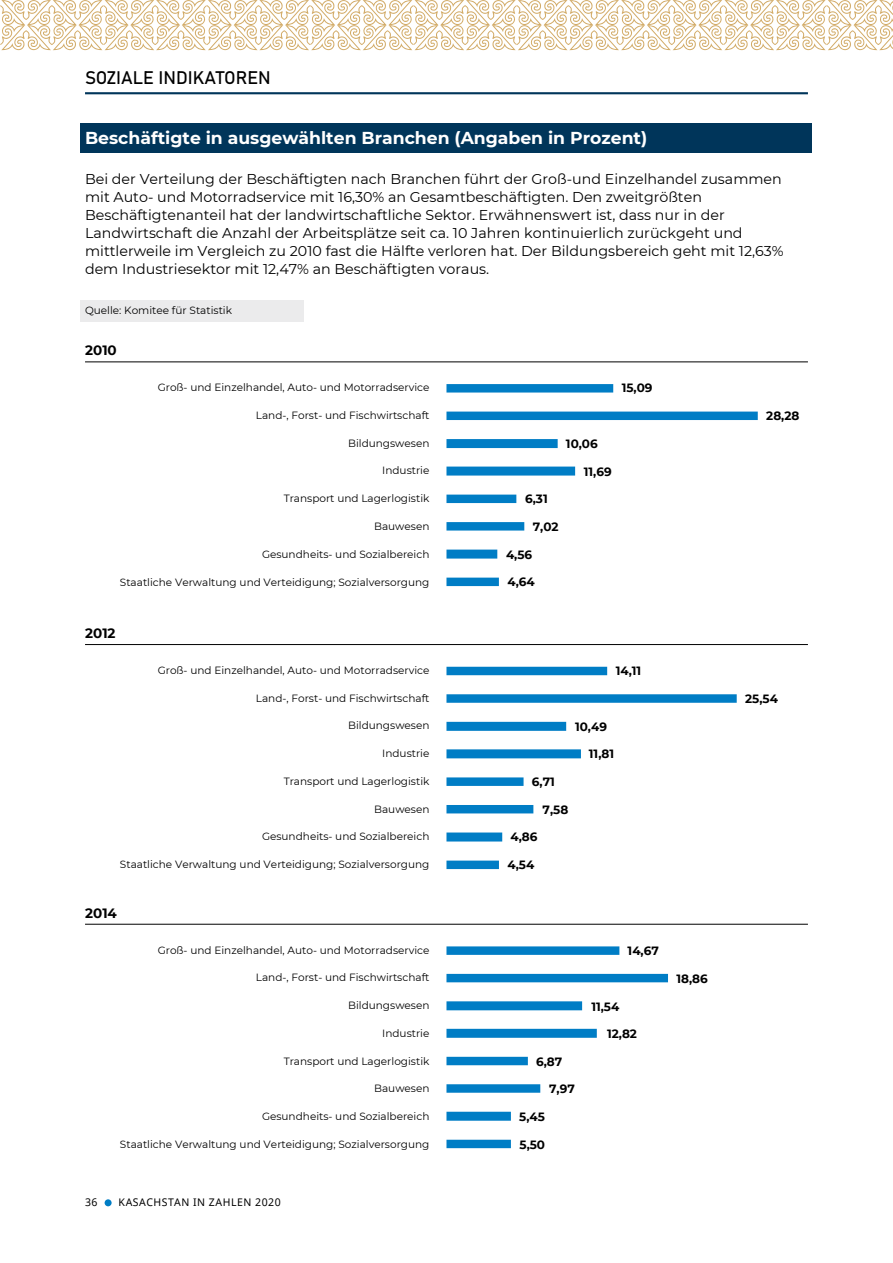
<style>
.page{position:relative;width:893px;height:1263px;background:#fff}
.page>*{position:absolute;margin:0;border:0;box-sizing:border-box;transform-origin:0 0}
.t1{font:18px "Bahnschrift";color:#000}
.t2{font:700 17.25px "Montserrat";color:#fff}
.t3{font:14.25px/18px "Montserrat";color:#000}
.t4{font:700 13.5px "Montserrat";color:#000}
.t5{font:700 12px "Montserrat";color:#000}
.t6{font:10.5px "Montserrat";color:#000}
.t7{font:10.5px "Noto Sans";letter-spacing:.05em;color:#000}
</style>
<div class="page">
<div style="left:105px;top:1199px;width:7px;height:7px;background:#007dc5;border-radius:50%"></div>
<hr style="left:85px;top:92px;width:723px;height:2px;background:#00355a">
<svg style="left:0;top:0;width:893px;height:50px"></svg>
<div style="left:81px;top:300px;width:223px;height:21px;background:#ebebec"></div>
<div style="left:81px;top:123px;width:731px;height:30px;background:#00355a"></div>
<hr style="left:85px;top:361px;width:723px;height:1px;background:#000">
<svg style="left:446px;top:384px;width:312px;height:202px"></svg>
<hr style="left:85px;top:644px;width:723px;height:1px;background:#000">
<svg style="left:446px;top:667px;width:291px;height:202px"></svg>
<svg style="left:446px;top:946px;width:222px;height:202px"></svg>
<hr style="left:85px;top:924px;width:723px;height:1px;background:#000">
<h1 class="t1" style="left:85px;top:66px;width:187px">SOZIALE INDIKATOREN</h1>
<h2 class="t2" style="left:85px;top:126px;width:564px">Beschäftigte in ausgewählten Branchen (Angaben in Prozent)</h2>
<p class="t3" style="left:85px;top:170px;width:700px">Bei der Verteilung der Beschäftigten nach Branchen führt der Groß-und Einzelhandel zusammen mit Auto- und Motorradservice mit 16,30% an Gesamtbeschäftigten. Den zweitgrößten Beschäftigtenanteil hat der landwirtschaftliche Sektor. Erwähnenswert ist, dass nur in der Landwirtschaft die Anzahl der Arbeitsplätze seit ca. 10 Jahren kontinuierlich zurückgeht und mittlerweile im Vergleich zu 2010 fast die Hälfte verloren hat. Der Bildungsbereich geht mit 12,63% dem Industriesektor mit 12,47% an Beschäftigten voraus.</p>
<p class="t6" style="left:85px;top:303px;width:149px">Quelle: Komitee für Statistik</p>
<p class="t4" style="left:85px;top:341px;width:33px">2010</p>
<p class="t6" style="left:158px;top:380px;width:273px">Groß- und Einzelhandel, Auto- und Motorradservice</p>
<p class="t6" style="left:256px;top:408px;width:175px">Land-, Forst- und Fischwirtschaft</p>
<p class="t6" style="left:348px;top:436px;width:83px">Bildungswesen</p>
<p class="t6" style="left:382px;top:463px;width:49px">Industrie</p>
<p class="t6" style="left:284px;top:491px;width:147px">Transport und Lagerlogistik</p>
<p class="t6" style="left:374px;top:519px;width:57px">Bauwesen</p>
<p class="t6" style="left:262px;top:547px;width:169px">Gesundheits- und Sozialbereich</p>
<p class="t6" style="left:120px;top:575px;width:311px">Staatliche Verwaltung und Verteidigung; Sozialversorgung</p>
<p class="t4" style="left:85px;top:623px;width:32px">2012</p>
<p class="t6" style="left:158px;top:663px;width:273px">Groß- und Einzelhandel, Auto- und Motorradservice</p>
<p class="t6" style="left:256px;top:691px;width:175px">Land-, Forst- und Fischwirtschaft</p>
<p class="t6" style="left:348px;top:718px;width:83px">Bildungswesen</p>
<p class="t6" style="left:382px;top:746px;width:49px">Industrie</p>
<p class="t6" style="left:284px;top:774px;width:147px">Transport und Lagerlogistik</p>
<p class="t6" style="left:374px;top:802px;width:57px">Bauwesen</p>
<p class="t6" style="left:262px;top:829px;width:169px">Gesundheits- und Sozialbereich</p>
<p class="t6" style="left:120px;top:857px;width:311px">Staatliche Verwaltung und Verteidigung; Sozialversorgung</p>
<p class="t4" style="left:85px;top:903px;width:33px">2014</p>
<p class="t6" style="left:158px;top:942px;width:273px">Groß- und Einzelhandel, Auto- und Motorradservice</p>
<p class="t6" style="left:256px;top:970px;width:175px">Land-, Forst- und Fischwirtschaft</p>
<p class="t6" style="left:348px;top:998px;width:83px">Bildungswesen</p>
<p class="t6" style="left:382px;top:1026px;width:49px">Industrie</p>
<p class="t6" style="left:284px;top:1053px;width:147px">Transport und Lagerlogistik</p>
<p class="t6" style="left:374px;top:1081px;width:57px">Bauwesen</p>
<p class="t6" style="left:262px;top:1109px;width:169px">Gesundheits- und Sozialbereich</p>
<p class="t6" style="left:120px;top:1137px;width:311px">Staatliche Verwaltung und Verteidigung; Sozialversorgung</p>
<p class="t7" style="left:85px;top:1195px;width:14px">36</p>
<p class="t7" style="left:119px;top:1195px;width:164px">KASACHSTAN IN ZAHLEN 2020</p>
<p class="t5" style="left:622px;top:380px;width:32px">15,09</p>
<p class="t5" style="left:566px;top:435px;width:33px">10,06</p>
<p class="t5" style="left:584px;top:463px;width:29px">11,69</p>
<p class="t5" style="left:525px;top:491px;width:24px">6,31</p>
<p class="t5" style="left:533px;top:518px;width:27px">7,02</p>
<p class="t5" style="left:506px;top:546px;width:28px">4,56</p>
<p class="t5" style="left:508px;top:573px;width:29px">4,64</p>
<p class="t5" style="left:616px;top:662px;width:27px">14,11</p>
<p class="t5" style="left:575px;top:718px;width:33px">10,49</p>
<p class="t5" style="left:589px;top:745px;width:27px">11,81</p>
<p class="t5" style="left:532px;top:773px;width:24px">6,71</p>
<p class="t5" style="left:543px;top:801px;width:27px">7,58</p>
<p class="t5" style="left:511px;top:828px;width:28px">4,86</p>
<p class="t5" style="left:507px;top:856px;width:28px">4,54</p>
<p class="t5" style="left:628px;top:942px;width:33px">14,67</p>
<p class="t5" style="left:536px;top:1053px;width:28px">6,87</p>
<p class="t5" style="left:549px;top:1080px;width:27px">7,97</p>
<p class="t5" style="left:519px;top:1108px;width:27px">5,45</p>
<p class="t5" style="left:520px;top:1136px;width:27px">5,50</p>
<p class="t5" style="left:591px;top:998px;width:29px">11,54</p>
<p class="t5" style="left:607px;top:1025px;width:31px">12,82</p>
<p class="t5" style="left:676px;top:970px;width:33px">18,86</p>
<p class="t5" style="left:766px;top:407px;width:35px">28,28</p>
<p class="t5" style="left:745px;top:690px;width:34px">25,54</p>
</div>
